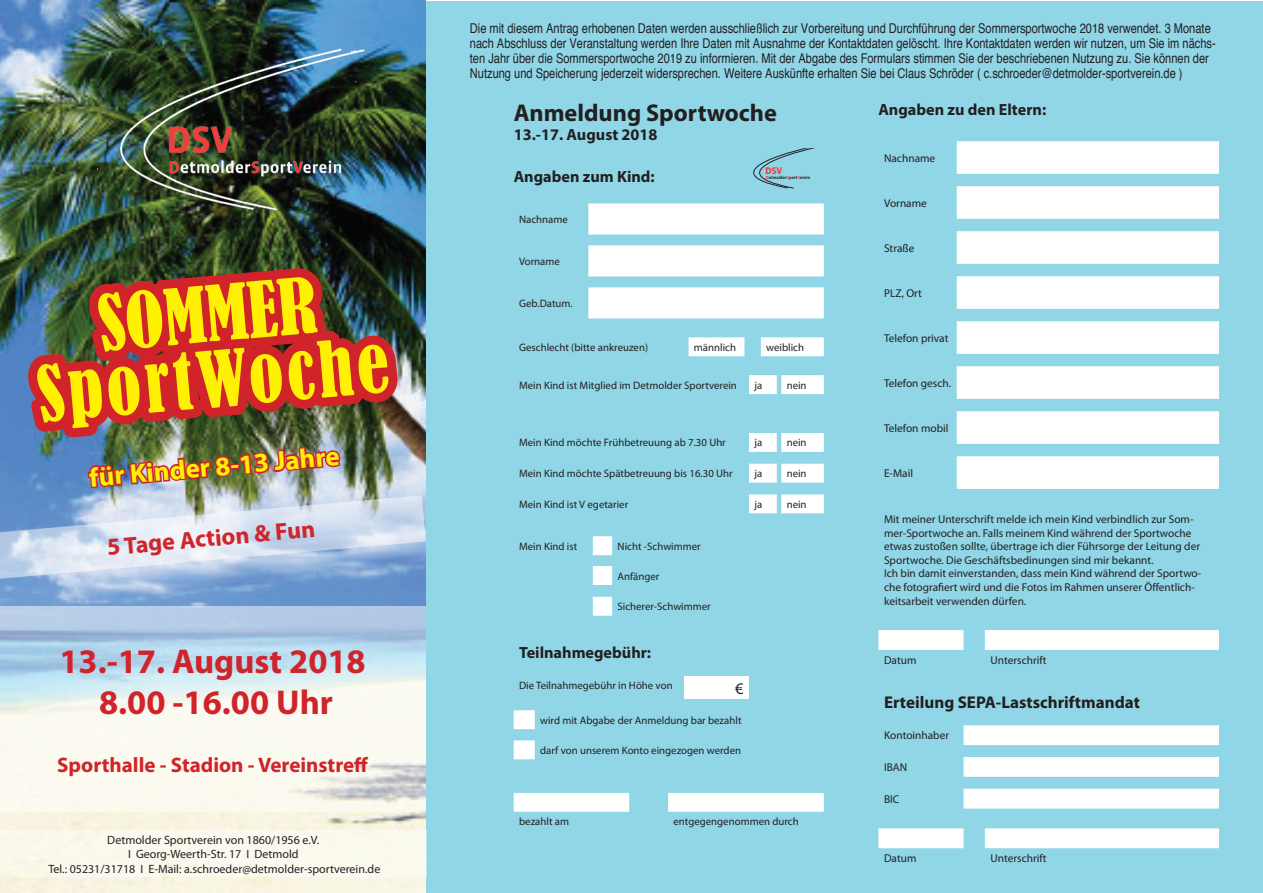
<style>
.page{position:relative;width:1263px;height:893px;background:#fff}
.page>*{position:absolute;margin:0;border:0;box-sizing:border-box;transform-origin:0 0}
.t1{font:condensed 72px/65.4px "Bernard";color:#fff101;text-align:center}
.t2{font:700 34.5px/41.4px "Myriad Pro";color:#d1232a;text-align:center}
.t3{font:700 27px "Myriad Pro";color:#fff101}
.t4{font:700 24.3px "Myriad Pro";color:#231f20}
.t5{font:700 24px "Myriad Pro";color:#d1232a}
.t6{font:700 21px "Myriad Pro";color:#d1232a}
.t7{font:700 16.95px "Myriad Pro";color:#231f20}
.t8{font:700 16.2px "Myriad Pro";color:#231f20}
.t9{font:16.2px "Myriad Pro";color:#231f20}
.t10{font:condensed 13.5px/15px "Helvetica";color:#231f20}
.t11{font:12px/14.4px "Myriad Pro";color:#231f20;text-align:center}
.t12{font:11.4px/13.6px "Myriad Pro";color:#231f20}
.t13{font:10.8px "Myriad Pro";color:#231f20}
.t14{font:700 9.75px "Vista Sans OT";color:#ee3d3c}
.t15{font:700 4.35px "Vista Sans OT";color:#231f20}
.s1{color:#ee3d3c}
</style>
<div class="page">
<div style="left:849px;top:2px;width:414px;height:891px;background:#90d6e7"></div>
<div style="left:427px;top:1px;width:423px;height:891px;background:#90d6e7"></div>
<svg style="left:514px;top:203px;width:310px;height:609px"></svg>
<svg style="left:878px;top:141px;width:341px;height:707px"></svg>
<svg style="left:753px;top:149px;width:58px;height:40px"></svg>
<div style="left:0;top:831px;width:427px;height:46px;background:#fbf9ee"></div>
<img style="left:0;top:0;width:426px;height:831px">
<img style="left:98px;top:45px;width:284px;height:169px">
<h1 class="t1" style="left:29px;top:298px;width:354px;rotate:-5deg">SOMMER<br>SportWoche</h1>
<h3 class="t3" style="left:88px;top:460px;width:252px;rotate:-5deg">für Kinder 8-13 Jahre</h3>
<h3 class="t5" style="left:106px;top:531px;width:210px;rotate:-5deg">5 Tage Action &amp; Fun</h3>
<h2 class="t2" style="left:59px;top:639px;width:308px">13.-17. August 2018<br>8.00 -16.00 Uhr</h2>
<h3 class="t6" style="left:57px;top:751px;width:312px">Sporthalle - Stadion - Vereinstreff</h3>
<p class="t11" style="left:48px;top:832px;width:334px">Detmolder Sportverein von 1860/1956 e.V.<br>I Georg-Weerth-Str. 17 I Detmold<br>Tel.: 05231/31718 I E-Mail: a.schroeder@detmolder-sportverein.de</p>
<p class="t10" style="left:470px;top:21px;width:747px">Die mit diesem Antrag erhobenen Daten werden ausschließlich zur Vorbereitung und Durchführung der Sommersportwoche 2018 verwendet. 3 Monate nach Abschluss der Veranstaltung werden Ihre Daten mit Ausnahme der Kontaktdaten gelöscht. Ihre Kontaktdaten werden wir nutzen, um Sie im nächs&shy;ten Jahr über die Sommersportwoche 2019 zu informieren. Mit der Abgabe des Formulars stimmen Sie der beschriebenen Nutzung zu. Sie können der Nutzung und Speicherung jederzeit widersprechen. Weitere Auskünfte erhalten Sie bei Claus Schröder ( c.schroeder@detmolder-sportverein.de )</p>
<h3 class="t4" style="left:514px;top:97px;width:265px">Anmeldung Sportwoche</h3>
<p class="t8" style="left:514px;top:124px;width:145px">13.-17. August 2018</p>
<p class="t8" style="left:514px;top:166px;width:143px">Angaben zum Kind:</p>
<p class="t13" style="left:519px;top:213px;width:50px">Nachname</p>
<p class="t13" style="left:519px;top:255px;width:42px">Vorname</p>
<p class="t13" style="left:519px;top:297px;width:55px">Geb.Datum.</p>
<p class="t13" style="left:519px;top:341px;width:130px">Geschlecht (bitte ankreuzen)</p>
<p class="t13" style="left:694px;top:341px;width:44px">männlich</p>
<p class="t13" style="left:766px;top:341px;width:39px">weiblich</p>
<p class="t13" style="left:519px;top:378px;width:219px">Mein Kind ist Mitglied im Detmolder Sportverein</p>
<p class="t13" style="left:754px;top:378px;width:9px">ja</p>
<p class="t13" style="left:787px;top:378px;width:21px">nein</p>
<p class="t14" style="left:765px;top:165px;width:19px">DSV</p>
<p class="t15" style="left:766px;top:175px;width:46px"><span class="s1">D</span>etmolder<span class="s1">S</span>port<span class="s1">V</span>erein</p>
<p class="t13" style="left:519px;top:436px;width:208px">Mein Kind möchte Frühbetreuung ab 7.30 Uhr</p>
<p class="t13" style="left:754px;top:436px;width:9px">ja</p>
<p class="t13" style="left:787px;top:436px;width:21px">nein</p>
<p class="t13" style="left:519px;top:467px;width:215px">Mein Kind möchte Spätbetreuung bis 16.30 Uhr</p>
<p class="t13" style="left:754px;top:467px;width:9px">ja</p>
<p class="t13" style="left:787px;top:467px;width:21px">nein</p>
<p class="t13" style="left:519px;top:498px;width:111px">Mein Kind ist V egetarier</p>
<p class="t13" style="left:754px;top:498px;width:9px">ja</p>
<p class="t13" style="left:787px;top:498px;width:21px">nein</p>
<p class="t13" style="left:519px;top:539px;width:60px">Mein Kind ist</p>
<p class="t13" style="left:617px;top:539px;width:85px">Nicht -Schwimmer</p>
<p class="t13" style="left:617px;top:569px;width:43px">Anfänger</p>
<p class="t13" style="left:617px;top:600px;width:95px">Sicherer-Schwimmer</p>
<p class="t8" style="left:519px;top:642px;width:133px">Teilnahmegebühr:</p>
<p class="t13" style="left:519px;top:679px;width:155px">Die Teilnahmegebühr in Höhe von</p>
<p class="t9" style="left:735px;top:678px;width:10px">€</p>
<p class="t13" style="left:540px;top:713px;width:203px">wird mit Abgabe der Anmeldung bar bezahlt</p>
<p class="t13" style="left:540px;top:744px;width:202px">darf von unserem Konto eingezogen werden</p>
<p class="t13" style="left:519px;top:815px;width:52px">bezahlt am</p>
<p class="t13" style="left:673px;top:815px;width:127px">entgegengenommen durch</p>
<p class="t8" style="left:878px;top:99px;width:169px">Angaben zu den Eltern:</p>
<p class="t12" style="left:884px;top:151px;width:53px">Nachname</p>
<p class="t12" style="left:884px;top:196px;width:44px">Vorname</p>
<p class="t12" style="left:884px;top:241px;width:32px">Straße</p>
<p class="t12" style="left:884px;top:286px;width:39px">PLZ, Ort</p>
<p class="t12" style="left:884px;top:331px;width:66px">Telefon privat</p>
<p class="t12" style="left:884px;top:376px;width:69px">Telefon gesch.</p>
<p class="t12" style="left:884px;top:421px;width:66px">Telefon mobil</p>
<p class="t12" style="left:884px;top:466px;width:31px">E-Mail</p>
<p class="t12" style="left:884px;top:512px;width:319px">Mit meiner Unterschrift melde ich mein Kind verbindlich zur Som&shy;mer-Sportwoche an. Falls meinem Kind während der Sportwoche etwas zustoßen sollte, übertrage ich dier Führsorge der Leitung der Sportwoche. Die Geschäftsbedinungen sind mir bekannt.<br>Ich bin damit einverstanden, dass mein Kind während der Sportwo&shy;che fotografiert wird und die Fotos im Rahmen unserer Öffentlich&shy;keitsarbeit verwenden dürfen.</p>
<p class="t12" style="left:884px;top:653px;width:34px">Datum</p>
<p class="t12" style="left:990px;top:653px;width:58px">Unterschrift</p>
<p class="t7" style="left:884px;top:691px;width:257px">Erteilung SEPA-Lastschriftmandat</p>
<p class="t12" style="left:884px;top:729px;width:67px">Kontoinhaber</p>
<p class="t12" style="left:884px;top:760px;width:25px">IBAN</p>
<p class="t12" style="left:884px;top:792px;width:17px">BIC</p>
<p class="t12" style="left:884px;top:852px;width:34px">Datum</p>
<p class="t12" style="left:990px;top:852px;width:58px">Unterschrift</p>
</div>
